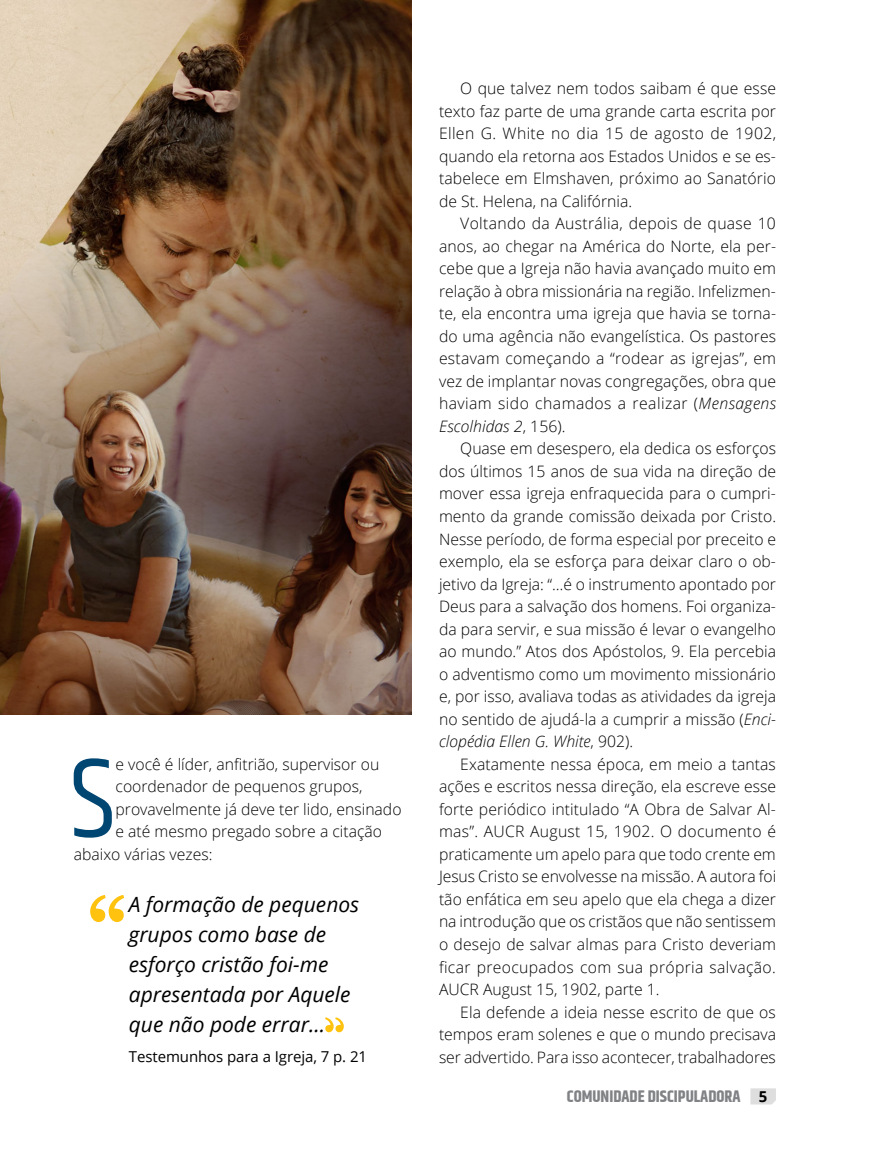
<style>
.page{position:relative;width:876px;height:1149px;background:#fff}
.page>*{position:absolute;margin:0;border:0;box-sizing:border-box;transform-origin:0 0}
.t1{font:116.25px "Khand";color:#004672}
.t2{font:italic 21px/30px "Open Sans";color:#000}
.t3{font:700 16.5px "Khand";color:#808285}
.t4{font:300 15.75px/22.5px "Open Sans";color:#000;text-align:justify}
.t5{font:15px "Open Sans";letter-spacing:-.005em;color:#000}
.s1{font-style:italic}
.s2{font-family:"Open Sans";font-size:15px;color:#000}
</style>
<div class="page">
<svg style="left:750px;top:1088px;width:26px;height:16px"></svg>
<img style="left:0;top:0;width:411px;height:714px">
<svg style="left:325px;top:1017px;width:19px;height:14px"></svg>
<svg style="left:90px;top:895px;width:34px;height:26px"></svg>
<h1 class="t1" style="left:70px;top:728px;width:47px">S</h1>
<p class="t4" style="left:116px;top:752px;width:265px">e você é líder, anfitrião, supervisor ou</p>
<p class="t4" style="left:116px;top:774px;width:248px">coordenador de pequenos grupos,</p>
<p class="t4" style="left:116px;top:797px;width:288px">provavelmente já deve ter lido, ensinado</p>
<p class="t4" style="left:116px;top:819px;width:268px">e até mesmo pregado sobre a citação</p>
<p class="t4" style="left:74px;top:842px;width:140px">abaixo várias vezes:</p>
<h2 class="t2" style="left:129px;top:888px;width:232px">A formação de pequenos grupos como base de esforço cristão foi-me apresentada por Aquele que não pode errar…</h2>
<p class="t5" style="left:129px;top:1046px;width:240px">Testemunhos para a Igreja, 7 p. 21</p>
<p class="t4" style="left:439px;top:77px;width:339px;text-indent:21px">O que talvez nem todos saibam é que esse texto faz parte de uma grande carta escrita por Ellen G. White no dia 15 de agosto de 1902, quando ela retorna aos Estados Unidos e se es&shy;tabelece em Elmshaven, próximo ao Sanatório de St. Helena, na Califórnia.</p>
<p class="t4" style="left:439px;top:212px;width:339px;text-indent:21px">Voltando da Austrália, depois de quase 10 anos, ao chegar na América do Norte, ela per&shy;cebe que a Igreja não havia avançado muito em relação à obra missionária na região. Infelizmen&shy;te, ela encontra uma igreja que havia se torna&shy;do uma agência não evangelística. Os pastores estavam começando a “rodear as igrejas”, em vez de implantar novas congregações, obra que haviam sido chamados a realizar (<span class="s1">Mensagens Escolhidas 2</span>, 156).</p>
<p class="t4" style="left:439px;top:437px;width:339px;text-indent:21px">Quase em desespero, ela dedica os esforços dos últimos 15 anos de sua vida na direção de mover essa igreja enfraquecida para o cumpri&shy;mento da grande comissão deixada por Cristo.<br>Nesse período, de forma especial por preceito e exemplo, ela se esforça para deixar claro o ob&shy;jetivo da Igreja: “…é o instrumento apontado por Deus para a salvação dos homens. Foi organiza&shy;da para servir, e sua missão é levar o evangelho ao mundo.” Atos dos Apóstolos, 9. Ela percebia o adventismo como um movimento missionário e, por isso, avaliava todas as atividades da igreja no sentido de ajudá-la a cumprir a missão (<span class="s1">Enci&shy;clopédia Ellen G. White</span>, 902).</p>
<p class="t4" style="left:439px;top:752px;width:339px;text-indent:21px">Exatamente nessa época, em meio a tantas ações e escritos nessa direção, ela escreve esse forte periódico intitulado “A Obra de Salvar Al&shy;mas”. AUCR August 15, 1902. O documento é praticamente um apelo para que todo crente em Jesus Cristo se envolvesse na missão. A autora foi tão enfática em seu apelo que ela chega a dizer na introdução que os cristãos que não sentissem o desejo de salvar almas para Cristo deveriam ficar preocupados com sua própria salvação.<br>AUCR August 15, 1902, parte 1.</p>
<p class="t4" style="left:439px;top:999px;width:338px;text-indent:21px">Ela defende a ideia nesse escrito de que os tempos eram solenes e que o mundo precisava ser advertido. Para isso acontecer, trabalhadores</p>
<p class="t3" style="left:567px;top:1084px;width:202px">COMUNIDADE DISCIPULADORA <span class="s2">5</span></p>
</div>
